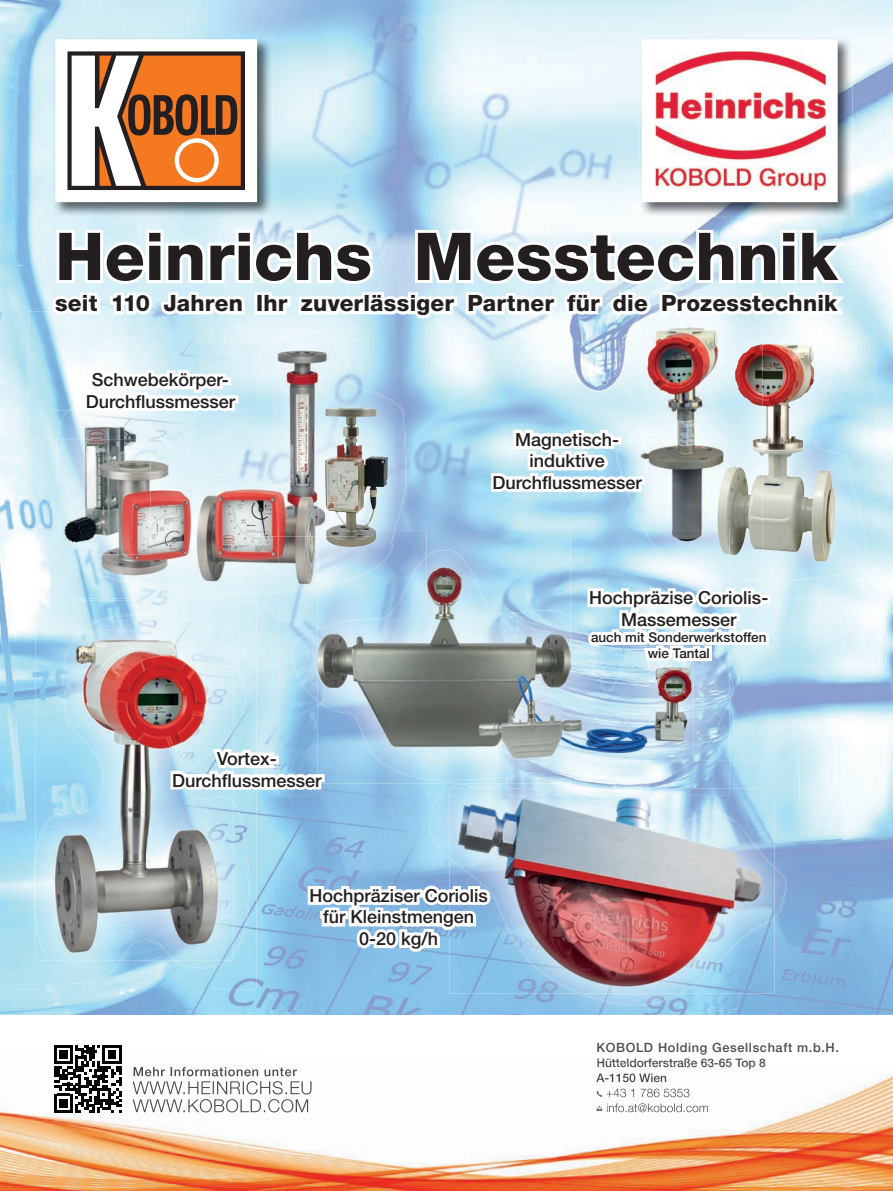
<style>
.page{position:relative;width:893px;height:1191px;background:#fff}
.page>*{position:absolute;margin:0;border:0;box-sizing:border-box;transform-origin:0 0}
.t1{font:800 66px "Helvetica Neue LT Std";letter-spacing:.005em;color:#231f20}
.t2{font:800 22.5px "Helvetica Neue LT Std";letter-spacing:.01em;color:#231f20}
.t3{font:500 18px/21.6px "Helvetica Neue LT Std";color:#231f20;text-align:center}
.t4{font:500 13.5px/16.2px "Helvetica Neue LT Std";color:#231f20;text-align:center}
.t5{font:500 12.75px "Helvetica Neue LT Std";letter-spacing:.05em;color:#4b4c4d}
.t6{font:500 12px "Helvetica Neue LT Std";color:#4b4c4d}
</style>
<div class="page">
<img style="left:0;top:0;width:104px;height:320px">
<img style="left:263px;top:52px;width:373px;height:175px">
<img style="left:841px;top:52px;width:52px;height:963px">
<img style="left:104px;top:217px;width:159px;height:10px">
<img style="left:695px;top:217px;width:146px;height:10px">
<img style="left:0;top:320px;width:52px;height:695px">
<img style="left:210px;top:620px;width:104px;height:395px">
<img style="left:729px;top:598px;width:112px;height:203px">
<img style="left:314px;top:796px;width:107px;height:219px">
<img style="left:799px;top:801px;width:42px;height:214px">
<img style="left:52px;top:989px;width:158px;height:26px">
<img style="left:53px;top:37px;width:219px;height:180px">
<svg style="left:49px;top:33px;width:214px;height:175px"></svg>
<img style="left:641px;top:37px;width:211px;height:180px">
<svg style="left:636px;top:33px;width:208px;height:175px"></svg>
<img style="left:421px;top:760px;width:378px;height:255px">
<img style="left:429px;top:796px;width:358px;height:210px">
<img style="left:449px;top:796px;width:325px;height:197px">
<img style="left:16px;top:600px;width:240px;height:389px">
<img style="left:33px;top:620px;width:216px;height:363px">
<img style="left:36px;top:630px;width:197px;height:330px">
<img style="left:28px;top:311px;width:251px;height:309px">
<img style="left:28px;top:600px;width:228px;height:20px">
<img style="left:98px;top:614px;width:96px;height:6px">
<img style="left:42px;top:594px;width:193px;height:4px">
<img style="left:42px;top:439px;width:193px;height:155px">
<img style="left:52px;top:536px;width:6px;height:18px">
<img style="left:196px;top:536px;width:83px;height:54px">
<img style="left:772px;top:289px;width:102px;height:309px">
<img style="left:729px;top:320px;width:137px;height:261px">
<img style="left:762px;top:536px;width:74px;height:25px">
<img style="left:729px;top:536px;width:33px;height:19px">
<img style="left:279px;top:536px;width:328px;height:260px">
<img style="left:291px;top:615px;width:438px;height:145px">
<img style="left:421px;top:760px;width:308px;height:36px">
<img style="left:571px;top:760px;width:125px;height:23px">
<img style="left:619px;top:778px;width:19px;height:2px">
<img style="left:438px;top:781px;width:213px;height:15px">
<img style="left:617px;top:780px;width:23px;height:3px">
<img style="left:658px;top:788px;width:71px;height:8px">
<img style="left:449px;top:788px;width:117px;height:8px">
<img style="left:566px;top:788px;width:92px;height:8px">
<img style="left:279px;top:593px;width:38px;height:27px">
<img style="left:279px;top:536px;width:38px;height:54px">
<img style="left:299px;top:586px;width:7px;height:4px">
<img style="left:602px;top:536px;width:41px;height:30px">
<img style="left:680px;top:536px;width:49px;height:30px">
<img style="left:643px;top:536px;width:37px;height:30px">
<img style="left:718px;top:536px;width:11px;height:18px">
<img style="left:328px;top:536px;width:243px;height:247px">
<img style="left:317px;top:549px;width:254px;height:230px">
<img style="left:421px;top:781px;width:150px;height:2px">
<img style="left:421px;top:760px;width:150px;height:17px">
<img style="left:421px;top:777px;width:150px;height:4px">
<img style="left:512px;top:772px;width:36px;height:5px">
<img style="left:503px;top:778px;width:57px;height:5px">
<img style="left:510px;top:777px;width:41px;height:2px">
<img style="left:317px;top:536px;width:109px;height:84px">
<img style="left:318px;top:536px;width:77px;height:51px">
<img style="left:350px;top:556px;width:76px;height:64px">
<img style="left:326px;top:536px;width:50px;height:11px">
<img style="left:317px;top:536px;width:1px;height:50px">
<svg style="left:306px;top:586px;width:12px;height:4px"></svg>
<img style="left:476px;top:663px;width:214px;height:100px">
<img style="left:596px;top:707px;width:97px;height:53px">
<img style="left:0;top:1067px;width:893px;height:124px">
<div style="left:51px;top:1042px;width:73px;height:72px;background:#fff"></div>
<svg style="left:54px;top:1045px;width:68px;height:67px"></svg>
<img style="left:597px;top:1063px;width:169px;height:6px">
<img style="left:596px;top:1073px;width:71px;height:9px">
<svg style="left:597px;top:1091px;width:5px;height:6px"></svg>
<img style="left:607px;top:1088px;width:83px;height:9px">
<svg style="left:597px;top:1106px;width:6px;height:5px"></svg>
<img style="left:607px;top:1103px;width:101px;height:9px">
<img style="left:134px;top:1067px;width:163px;height:9px">
<img style="left:133px;top:1081px;width:179px;height:13px">
<img style="left:133px;top:1099px;width:132px;height:13px">
<svg style="left:268px;top:1099px;width:12px;height:13px"></svg>
<img style="left:281px;top:1099px;width:27px;height:13px">
<img style="left:50px;top:227px;width:801px;height:309px">
<svg style="left:167px;top:746px;width:161px;height:84px"></svg>
<svg style="left:584px;top:581px;width:188px;height:126px"></svg>
<svg style="left:305px;top:879px;width:189px;height:88px"></svg>
<h1 class="t1" style="left:55px;top:217px;width:784px">Heinrichs Messtechnik</h1>
<p class="t2" style="left:55px;top:290px;width:784px">seit 110 Jahren Ihr zuverlässiger Partner für die Prozesstechnik</p>
<p class="t3" style="left:86px;top:369px;width:151px">Schwebekörper-<br>Durchflussmesser</p>
<p class="t3" style="left:172px;top:747px;width:151px">Vortex-<br>Durchflussmesser</p>
<p class="t3" style="left:492px;top:428px;width:151px">Magnetisch&shy;induktive<br>Durchflussmesser</p>
<p class="t3" style="left:589px;top:586px;width:181px">Hochpräzise Coriolis-<br>Massemesser</p>
<p class="t4" style="left:591px;top:629px;width:177px">auch mit Sonderwerkstoffen wie Tantal</p>
<p class="t3" style="left:309px;top:884px;width:180px">Hochpräziser Coriolis für Kleinstmengen<br>0-20 kg/h</p>
<p class="t5" style="left:596px;top:1040px;width:244px">KOBOLD Holding Gesellschaft m.b.H.</p>
<p class="t6" style="left:596px;top:1055px;width:171px">Hütteldorferstraße 63-65 Top 8</p>
</div>
